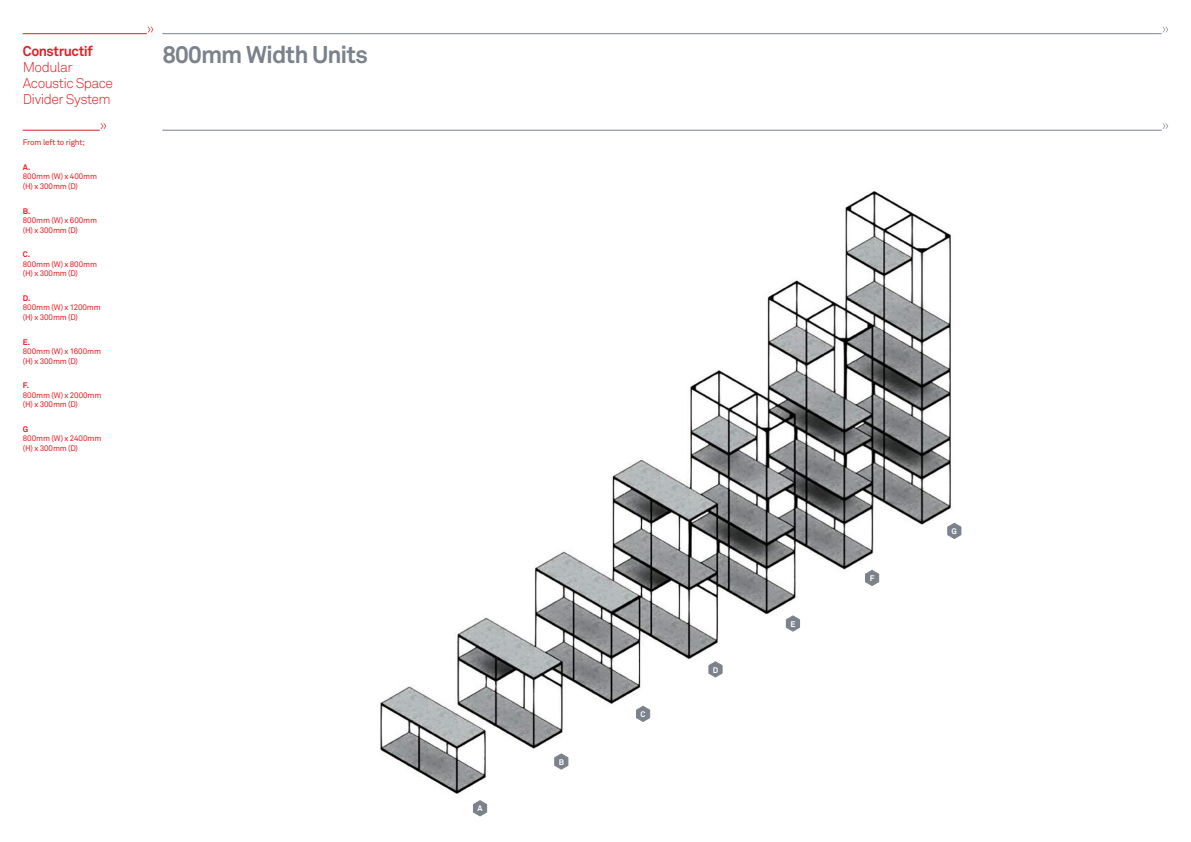
<style>
.page{position:relative;width:1191px;height:842px;background:#fff}
.page>*{position:absolute;margin:0;border:0;box-sizing:border-box;transform-origin:0 0}
.t1{font:24px "SBC Akkurat Bold Pro";letter-spacing:-.035em;color:#7b828b}
.t2{font:14px/16px "SBC Akkurat Light Pro";letter-spacing:-.04em;color:#e01f26}
.t3{font:14px "SBC Akkurat Bold Pro";letter-spacing:-.035em;color:#e01f26}
.t4{font:8px/9.5px "SBC Akkurat Pro";letter-spacing:-.01em;color:#ee1d23}
.t5{font:8px "SBC Akkurat Bold Pro";color:#ee1d23}
.t6{font:8px "SBC Akkurat Bold Pro";color:#fff}
</style>
<div class="page">
<svg style="left:1162px;top:27px;width:6px;height:6px"></svg>
<hr style="left:162px;top:33px;width:999px;height:1px;background:#7b828b">
<svg style="left:148px;top:27px;width:5px;height:6px"></svg>
<hr style="left:23px;top:33px;width:124px;height:1px;background:#e01f26">
<svg style="left:1162px;top:123px;width:6px;height:6px"></svg>
<hr style="left:162px;top:130px;width:999px;height:1px;background:#7b828b">
<svg style="left:101px;top:123px;width:5px;height:6px"></svg>
<hr style="left:23px;top:130px;width:77px;height:1px;background:#e01f26">
<img style="left:380px;top:191px;width:571px;height:603px">
<svg style="left:473px;top:800px;width:15px;height:17px"></svg>
<svg style="left:554px;top:753px;width:15px;height:17px"></svg>
<svg style="left:635px;top:705px;width:16px;height:18px"></svg>
<svg style="left:708px;top:661px;width:15px;height:17px"></svg>
<svg style="left:785px;top:615px;width:16px;height:17px"></svg>
<svg style="left:864px;top:569px;width:16px;height:18px"></svg>
<svg style="left:946px;top:522px;width:16px;height:18px"></svg>
<h2 class="t3" style="left:23px;top:43px;width:71px">Constructif</h2>
<h2 class="t2" style="left:23px;top:60px;width:92px">Modular<br>Acoustic Space<br>Divider System</h2>
<p class="t4" style="left:23px;top:138px;width:63px">From left to right;</p>
<p class="t5" style="left:23px;top:162px;width:9px">A.</p>
<p class="t4" style="left:23px;top:172px;width:76px">800mm (W) x 400mm (H) x 300mm (D)</p>
<p class="t5" style="left:23px;top:206px;width:9px">B.</p>
<p class="t4" style="left:23px;top:216px;width:76px">800mm (W) x 600mm (H) x 300mm (D)</p>
<p class="t5" style="left:23px;top:249px;width:9px">C.</p>
<p class="t4" style="left:23px;top:259px;width:76px">800mm (W) x 800mm (H) x 300mm (D)</p>
<p class="t5" style="left:23px;top:293px;width:9px">D.</p>
<p class="t4" style="left:23px;top:303px;width:79px">800mm (W) x 1200mm (H) x 300mm (D)</p>
<p class="t5" style="left:23px;top:337px;width:9px">E.</p>
<p class="t4" style="left:23px;top:347px;width:80px">800mm (W) x 1600mm (H) x 300mm (D)</p>
<p class="t5" style="left:23px;top:380px;width:8px">F.</p>
<p class="t4" style="left:23px;top:390px;width:80px">800mm (W) x 2000mm (H) x 300mm (D)</p>
<p class="t5" style="left:23px;top:424px;width:7px">G</p>
<p class="t4" style="left:23px;top:434px;width:80px">800mm (W) x 2400mm (H) x 300mm (D)</p>
<h1 class="t1" style="left:162px;top:39px;width:207px">800mm Width Units</h1>
<p class="t6" style="left:477px;top:804px;width:7px">A</p>
<p class="t6" style="left:558px;top:757px;width:7px">B</p>
<p class="t6" style="left:640px;top:709px;width:7px">C</p>
<p class="t6" style="left:712px;top:665px;width:7px">D</p>
<p class="t6" style="left:790px;top:619px;width:7px">E</p>
<p class="t6" style="left:869px;top:573px;width:6px">F</p>
<p class="t6" style="left:951px;top:526px;width:7px">G</p>
</div>
